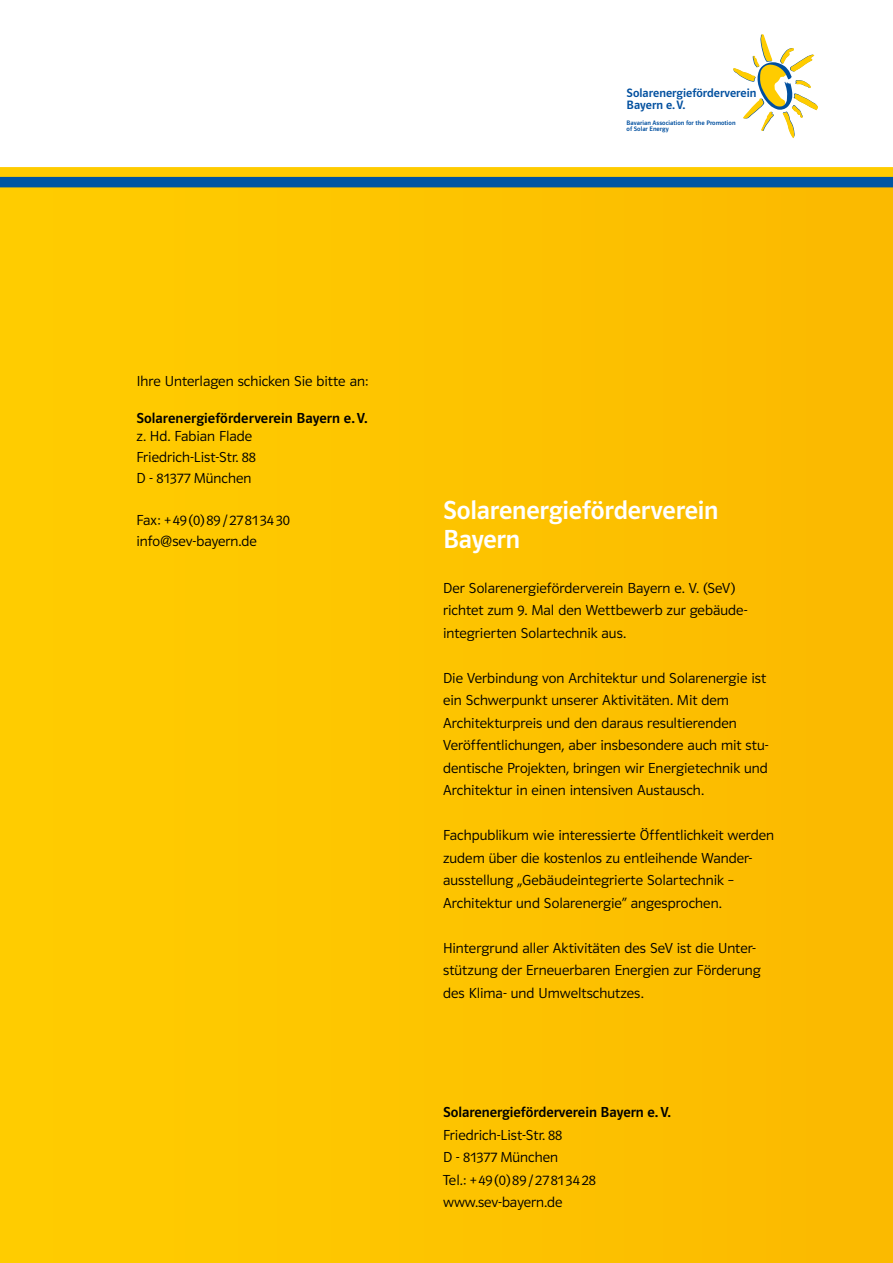
<style>
.page{position:relative;width:893px;height:1263px;background:#fff}
.page>*{position:absolute;margin:0;border:0;box-sizing:border-box;transform-origin:0 0}
.t1{font:27px/28.5px "Polo 11 K Krftg";letter-spacing:-.005em;color:#fff}
.t2{font:15px/22.5px "Polo 11 K Leicht";color:#000}
.t3{font:15px "Polo 11 K Krftg";color:#000}
.t4{font:12.6px/12.6px "Polo 11 K Krftg";letter-spacing:.005em;color:#004f9f}
.t5{font:6.75px/6.8px "Polo 11 K Krftg";letter-spacing:.005em;color:#004f9f}
</style>
<div class="page">
<div style="left:0;top:176px;width:893px;height:1087px;background:#fdc400"></div>
<svg style="left:733px;top:34px;width:85px;height:105px"></svg>
<div style="left:0;top:167px;width:893px;height:11px;background:#fc0"></div>
<div style="left:0;top:177px;width:893px;height:10px;background:#0056a4"></div>
<p class="t4" style="left:627px;top:87px;width:132px">Solarenergieförderverein<br>Bayern e.V.</p>
<p class="t5" style="left:627px;top:119px;width:111px">Bavarian Association for the Promotion of Solar Energy</p>
<p class="t2" style="left:136px;top:370px;width:233px">Ihre Unterlagen schicken Sie bitte an:</p>
<p class="t3" style="left:136px;top:411px;width:233px">Solarenergieförderverein Bayern e.V.</p>
<p class="t2" style="left:136px;top:426px;width:121px;line-height:21px">z. Hd. Fabian Flade<br>Friedrich-List-Str. 88<br>D - 81377 München</p>
<p class="t2" style="left:136px;top:510px;width:155px;line-height:21px">Fax: +49(0)89 /2781 34 30 info@sev-bayern.de</p>
<h1 class="t1" style="left:443px;top:496px;width:277px">Solarenergieförderverein<br>Bayern</h1>
<p class="t2" style="left:443px;top:577px;width:306px">Der Solarenergieförderverein Bayern e. V. (SeV) richtet zum 9. Mal den Wettbewerb zur gebäude&shy;integrierten Solartechnik aus.</p>
<p class="t2" style="left:443px;top:667px;width:327px">Die Verbindung von Architektur und Solarenergie ist ein Schwerpunkt unserer Aktivitäten. Mit dem Architekturpreis und den daraus resultierenden Veröffentlichungen, aber insbesondere auch mit stu&shy;dentische Projekten, bringen wir Energietechnik und Architektur in einen intensiven Austausch.</p>
<p class="t2" style="left:443px;top:824px;width:333px">Fachpublikum wie interessierte Öffentlichkeit werden zudem über die kostenlos zu entleihende Wander&shy;ausstellung „Gebäudeintegrierte Solartechnik – Architektur und Solarenergie“ angesprochen.</p>
<p class="t2" style="left:443px;top:937px;width:319px">Hintergrund aller Aktivitäten des SeV ist die Unter&shy;stützung der Erneuerbaren Energien zur Förderung des Klima- und Umweltschutzes.</p>
<p class="t3" style="left:435px;top:1103px;width:229px">Solarenergieförderverein Bayern e. V.</p>
<p class="t2" style="left:435px;top:1122px;width:154px">Friedrich-List-Str. 8<br>D - 8137 München<br>Tel.: +49(0)89 /2781 34 28 www.sev-bayern.de</p>
<p class="t3" style="left:443px;top:1104px;width:229px">Solarenergieförderverein Bayern e. V.</p>
<p class="t2" style="left:443px;top:1123px;width:154px">Friedrich-List-Str. 88<br>D - 81377 München<br>Tel.: +49(0)89 /2781 34 28 www.sev-bayern.de</p>
</div>
